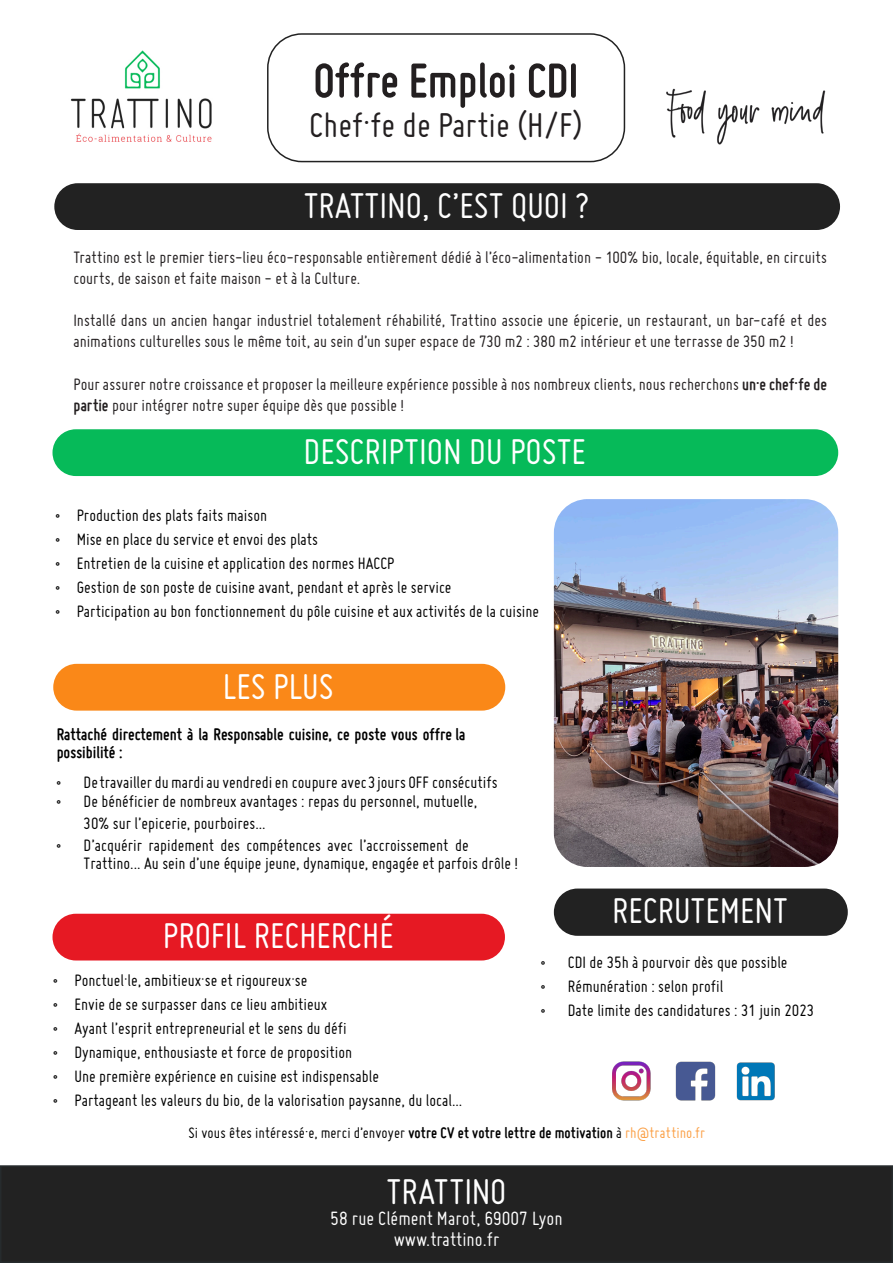
<style>
.page{position:relative;width:893px;height:1263px;background:#fff}
.page>*{position:absolute;margin:0;border:0;box-sizing:border-box;transform-origin:0 0}
.t1{font:700 51px "Miso";color:#231f20}
.t2{font:39px "Miso";color:#fff}
.t3{font:37.5px "Miso";color:#231f20}
.t4{font:21px "Miso";color:#fff}
.t5{font:18px/21.6px "Miso";color:#000}
.t6{font:18px/21px "Miso";color:#231f20}
.t7{font:700 18px/17.9px "Miso";color:#000}
.t8{font:16.5px "Miso";letter-spacing:.01em;color:#000}
.s1{font-weight:700}
.s2{color:#fba046}
</style>
<div class="page">
<div style="left:53px;top:664px;width:452px;height:47px;background:#fa8818;border-radius:23px"></div>
<div style="left:52px;top:429px;width:786px;height:47px;background:#06ba59;border-radius:23px"></div>
<div style="left:52px;top:914px;width:453px;height:46px;background:#e61923;border-radius:23px"></div>
<div style="left:1px;top:1166px;width:891px;height:96px;background:#222"></div>
<div style="left:0;top:1165px;width:893px;height:98px;border:2px solid #262b2d"></div>
<img style="left:70px;top:50px;width:142px;height:92px">
<img style="left:666px;top:88px;width:160px;height:57px">
<div style="left:267px;top:33px;width:358px;height:129px;border:2px solid #222;border-radius:34px"></div>
<div style="left:54px;top:183px;width:786px;height:47px;background:#222;border-radius:23px"></div>
<img style="left:736px;top:1062px;width:39px;height:39px">
<img style="left:675px;top:1061px;width:41px;height:40px">
<img style="left:612px;top:1061px;width:39px;height:40px">
<img style="left:554px;top:499px;width:284px;height:368px">
<div style="left:554px;top:888px;width:294px;height:48px;background:#222;border-radius:24px"></div>
<p class="t1" style="left:313px;top:52px;width:266px">Offre Emploi CDI</p>
<p class="t3" style="left:309px;top:105px;width:275px">Chef·fe de Partie (H/F)</p>
<p class="t2" style="left:304px;top:184px;width:287px">TRATTINO, C’EST QUOI ?</p>
<p class="t6" style="left:73px;top:247px;width:755px">Trattino est le premier tiers-lieu éco-responsable entièrement dédié à l’éco-alimentation - 100% bio, locale, équitable, en circuits courts, de saison et faite maison - et à la Culture.</p>
<p class="t6" style="left:73px;top:310px;width:755px">Installé dans un ancien hangar industriel totalement réhabilité, Trattino associe une épicerie, un restaurant, un bar-café et des animations culturelles sous le même toit, au sein d’un super espace de 730 m2 : 380 m2 intérieur et une terrasse de 350 m2 !</p>
<p class="t6" style="left:73px;top:373px;width:755px">Pour assurer notre croissance et proposer la meilleure expérience possible à nos nombreux clients, nous recherchons <span class="s1">un·e chef·fe de partie</span> pour intégrer notre super équipe dès que possible !</p>
<p class="t2" style="left:304px;top:430px;width:284px">DESCRIPTION DU POSTE</p>
<p class="t5" style="left:56px;top:504px;width:213px">• Production des plats faits maison</p>
<p class="t5" style="left:56px;top:528px;width:264px">• Mise en place du service et envoi des plats</p>
<p class="t5" style="left:56px;top:552px;width:340px">• Entretien de la cuisine et application des normes HACCP</p>
<p class="t5" style="left:56px;top:576px;width:398px">• Gestion de son poste de cuisine avant, pendant et après le service</p>
<p class="t5" style="left:56px;top:600px;width:485px">• Participation au bon fonctionnement du pôle cuisine et aux activités de la cuisine</p>
<p class="t2" style="left:223px;top:664px;width:112px">LES PLUS</p>
<p class="t7" style="left:57px;top:725px;width:410px">Rattaché directement à la Responsable cuisine, ce poste vous offre la possibilité :</p>
<p class="t5" style="left:57px;top:772px;width:443px">• De travailler du mardi au vendredien coupure avec 3jours OFF consécutifs</p>
<p class="t5" style="left:84px;top:790px;width:395px;text-indent:-27px">• De bénéficier de nombreux avantages : repas du personnel, mutuelle,<br>30% sur l’epicerie, pourboires...</p>
<p class="t5" style="left:84px;top:836px;width:436px;line-height:18px;text-indent:-27px">• D’acquérir rapidement des compétences avec l’accroissement de<br>Trattino... Au sein d’une équipe jeune, dynamique, engagée et parfois drôle !</p>
<p class="t2" style="left:163px;top:914px;width:232px">PROFIL RECHERCHÉ</p>
<p class="t5" style="left:53px;top:969px;width:256px">• Ponctuel·le, ambitieux·se et rigoureux·se</p>
<p class="t5" style="left:53px;top:993px;width:276px">• Envie de se surpasser dans ce lieu ambitieux</p>
<p class="t5" style="left:53px;top:1017px;width:295px">• Ayant l’esprit entrepreneurial et le sens du défi</p>
<p class="t5" style="left:53px;top:1041px;width:300px">• Dynamique, enthousiaste et force de proposition</p>
<p class="t5" style="left:53px;top:1065px;width:327px">• Une première expérience en cuisine est indispensable</p>
<p class="t5" style="left:53px;top:1089px;width:411px">• Partageant les valeurs du bio, de la valorisation paysanne, du local...</p>
<p class="t2" style="left:612px;top:889px;width:177px">RECRUTEMENT</p>
<p class="t5" style="left:541px;top:951px;width:248px">• CDI de 35h à pourvoir dès que possible</p>
<p class="t5" style="left:541px;top:975px;width:184px">• Rémunération : selon profil</p>
<p class="t5" style="left:541px;top:999px;width:275px">• Date limite des candidatures : 31 juin 2023</p>
<p class="t8" style="left:189px;top:1123px;width:518px">Si vous êtes intéressé·e, merci d’envoyer <span class="s1">votre CV et votre lettre de motivation</span> à <span class="s2">rh@trattino.fr</span></p>
<p class="t2" style="left:387px;top:1170px;width:121px">TRATTINO</p>
<p class="t4" style="left:330px;top:1207px;width:234px">58 rue Clément Marot, 69007 Lyon</p>
<p class="t4" style="left:394px;top:1228px;width:107px">www.trattino.fr</p>
</div>
